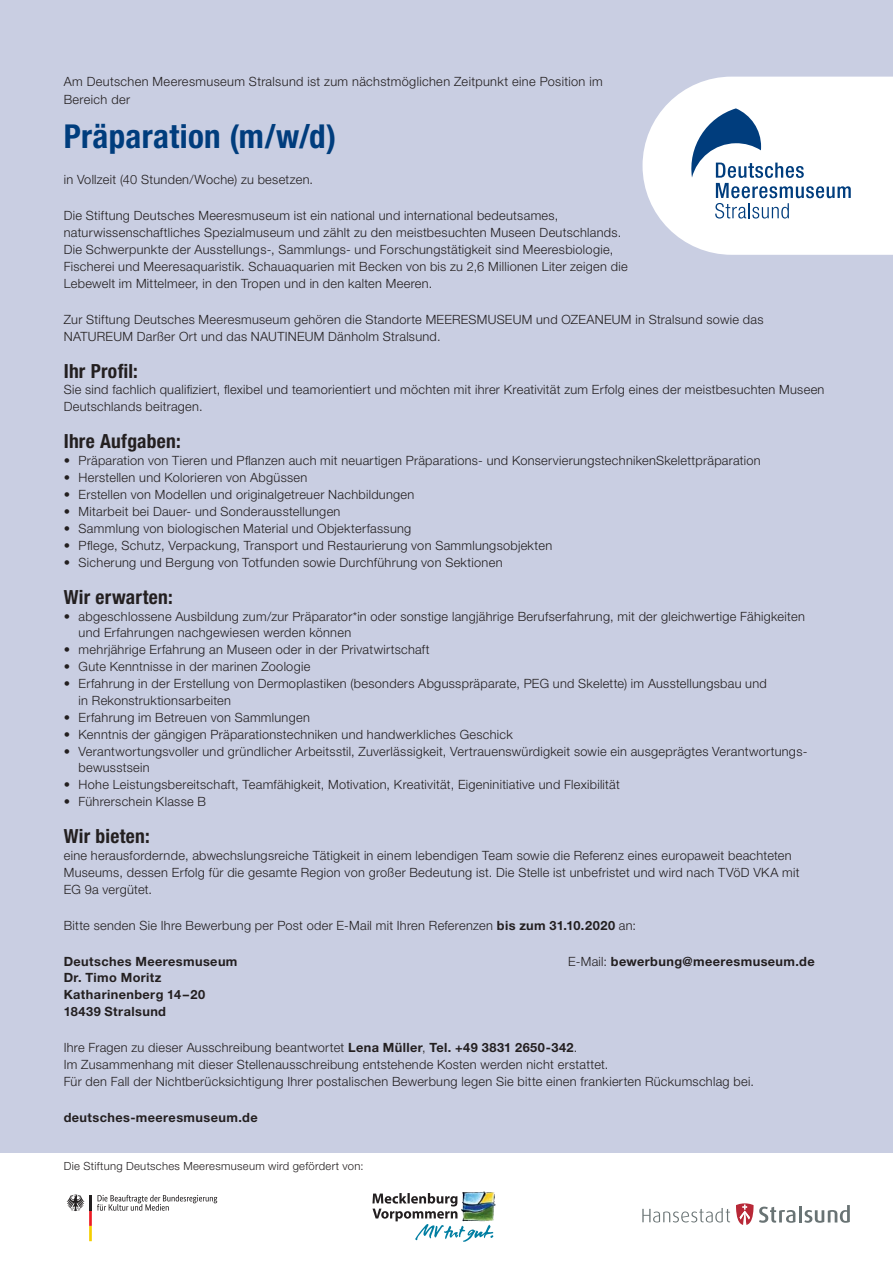
<style>
.page{position:relative;width:893px;height:1263px;background:#fff}
.page>*{position:absolute;margin:0;border:0;box-sizing:border-box;transform-origin:0 0}
.t1{font:700 condensed 33px "Helvetica Neue LT Pro";letter-spacing:.01em;color:#003d7d}
.t2{font:700 condensed 19.5px "Helvetica Neue LT Pro";letter-spacing:.015em;color:#231f20}
.t3{font:300 12.75px/16.8px "Helvetica Neue LT Pro";letter-spacing:.025em;color:#231f20}
.t4{font:700 12.75px/16.8px "Helvetica Neue LT Pro";letter-spacing:.03em;color:#231f20}
.t5{font:300 11.25px "Helvetica Neue LT Pro";letter-spacing:.03em;color:#231f20}
.s1{font-weight:700}
.s2{font-weight:300}
</style>
<div class="page">
<div style="left:0;top:0;width:893px;height:1152px;background:#c9cee2"></div>
<svg style="left:67px;top:1195px;width:150px;height:46px"></svg>
<hr style="left:89px;top:1195px;width:3px;height:16px;background:#231f20">
<svg style="left:736px;top:1203px;width:17px;height:22px"></svg>
<svg style="left:759px;top:1207px;width:36px;height:16px"></svg>
<hr style="left:799px;top:1206px;width:3px;height:17px;background:#697374">
<svg style="left:804px;top:1205px;width:46px;height:18px"></svg>
<svg style="left:642px;top:1208px;width:88px;height:14px"></svg>
<img style="left:372px;top:1191px;width:121px;height:51px">
<svg style="left:642px;top:77px;width:251px;height:178px"></svg>
<p class="t3" style="left:64px;top:74px;width:540px;line-height:18px">Am Deutschen Meeresmuseum Stralsund ist zum nächstmöglichen Zeitpunkt eine Position im<br>Bereich der</p>
<h1 class="t1" style="left:64px;top:125px;width:274px">Präparation (m/w/d)</h1>
<p class="t3" style="left:64px;top:173px;width:251px">in Vollzeit (40 Stunden/Woche) zu besetzen.</p>
<p class="t3" style="left:64px;top:209px;width:565px">Die Stiftung Deutsches Meeresmuseum ist ein national und international bedeutsames, naturwissenschaftliches Spezialmuseum und zählt zu den meistbesuchten Museen Deutschlands.<br>Die Schwerpunkte der Ausstellungs-, Sammlungs- und Forschungstätigkeit sind Meeresbiologie, Fischerei und Meeresaquaristik. Schauaquarien mit Becken von bis zu 2,6 Millionen Liter zeigen die Lebewelt im Mittelmeer, in den Tropen und in den kalten Meeren.</p>
<p class="t3" style="left:64px;top:313px;width:701px">Zur Stiftung Deutsches Meeresmuseum gehören die Standorte MEERESMUSEUM und OZEANEUM in Stralsund sowie das<br>NATUREUM Darßer Ort und das NAUTINEUM Dänholm Stralsund.</p>
<h2 class="t2" style="left:64px;top:364px;width:76px">Ihr Profil:</h2>
<p class="t3" style="left:64px;top:383px;width:762px">Sie sind fachlich qualifiziert, flexibel und teamorientiert und möchten mit ihrer Kreativität zum Erfolg eines der meistbesuchten Museen<br>Deutschlands beitragen.</p>
<h2 class="t2" style="left:64px;top:435px;width:119px">Ihre Aufgaben:</h2>
<p class="t3" style="left:64px;top:454px;width:698px">• Präparation von Tieren und Pflanzen auch mit neuartigen Präparations- und KonservierungstechnikenSkelettpräparation</p>
<p class="t3" style="left:64px;top:471px;width:245px">• Herstellen und Kolorieren von Abgüssen</p>
<p class="t3" style="left:64px;top:488px;width:352px">• Erstellen von Modellen und originalgetreuer Nachbildungen</p>
<p class="t3" style="left:64px;top:505px;width:278px">• Mitarbeit bei Dauer- und Sonderausstellungen</p>
<p class="t3" style="left:64px;top:521px;width:349px">• Sammlung von biologischen Material und Objekterfassung</p>
<p class="t3" style="left:64px;top:538px;width:490px">• Pflege, Schutz, Verpackung, Transport und Restaurierung von Sammlungsobjekten</p>
<p class="t3" style="left:64px;top:555px;width:440px">• Sicherung und Bergung von Totfunden sowie Durchführung von Sektionen</p>
<h2 class="t2" style="left:64px;top:590px;width:111px">Wir erwarten:</h2>
<p class="t3" style="left:79px;top:609px;width:728px;text-indent:-15px">• abgeschlossene Ausbildung zum/zur Präparator*in oder sonstige langjährige Berufserfahrung, mit der gleichwertige Fähigkeiten und Erfahrungen nachgewiesen werden können</p>
<p class="t3" style="left:64px;top:643px;width:367px">• mehrjährige Erfahrung an Museen oder in der Privatwirtschaft</p>
<p class="t3" style="left:64px;top:660px;width:248px">• Gute Kenntnisse in der marinen Zoologie</p>
<p class="t3" style="left:79px;top:677px;width:690px;text-indent:-15px">• Erfahrung in der Erstellung von Dermoplastiken (besonders Abgusspräparate, PEG und Skelette) im Ausstellungsbau und in Rekonstruktionsarbeiten</p>
<p class="t3" style="left:64px;top:710px;width:248px">• Erfahrung im Betreuen von Sammlungen</p>
<p class="t3" style="left:64px;top:727px;width:451px">• Kenntnis der gängigen Präparationstechniken und handwerkliches Geschick</p>
<p class="t3" style="left:79px;top:744px;width:730px;text-indent:-15px">• Verantwortungsvoller und gründlicher Arbeitsstil, Zuverlässigkeit, Vertrauenswürdigkeit sowie ein ausgeprägtes Verantwortungs&shy;bewusstsein</p>
<p class="t3" style="left:64px;top:778px;width:558px">• Hohe Leistungsbereitschaft, Teamfähigkeit, Motivation, Kreativität, Eigeninitiative und Flexibilität</p>
<p class="t3" style="left:64px;top:795px;width:144px">• Führerschein Klasse B</p>
<h2 class="t2" style="left:64px;top:829px;width:88px">Wir bieten:</h2>
<p class="t3" style="left:64px;top:848px;width:737px">eine herausfordernde, abwechslungsreiche Tätigkeit in einem lebendigen Team sowie die Referenz eines europaweit beachteten<br>Museums, dessen Erfolg für die gesamte Region von großer Bedeutung ist. Die Stelle ist unbefristet und wird nach TVöD VKA mit<br>EG 9a vergütet.</p>
<p class="t3" style="left:64px;top:918px;width:574px">Bitte senden Sie Ihre Bewerbung per Post oder E-Mail mit Ihren Referenzen <span class="s1">bis zum 31.10.2020</span> an:</p>
<p class="t4" style="left:64px;top:954px;width:175px">Deutsches Meeresmuseum</p>
<p class="t4" style="left:568px;top:954px;width:248px"><span class="s2">E-Mail:</span> bewerbung@meeresmuseum.de</p>
<p class="t4" style="left:64px;top:971px;width:143px">Dr. Timo Moritz<br>Katharinenberg 14–20<br>18439 Stralsund</p>
<p class="t3" style="left:64px;top:1041px;width:692px">Ihre Fragen zu dieser Ausschreibung beantwortet <span class="s1">Lena Müller</span>, <span class="s1">Tel. +49 3831 2650-342</span>.<br>Im Zusammenhang mit dieser Stellenausschreibung entstehende Kosten werden nicht erstattet.<br>Für den Fall der Nichtberücksichtigung Ihrer postalischen Bewerbung legen Sie bitte einen frankierten Rückumschlag bei.</p>
<p class="t4" style="left:64px;top:1111px;width:195px">deutsches-meeresmuseum.de</p>
<p class="t5" style="left:64px;top:1162px;width:301px">Die Stiftung Deutsches Meeresmuseum wird gefördert von:</p>
</div>
